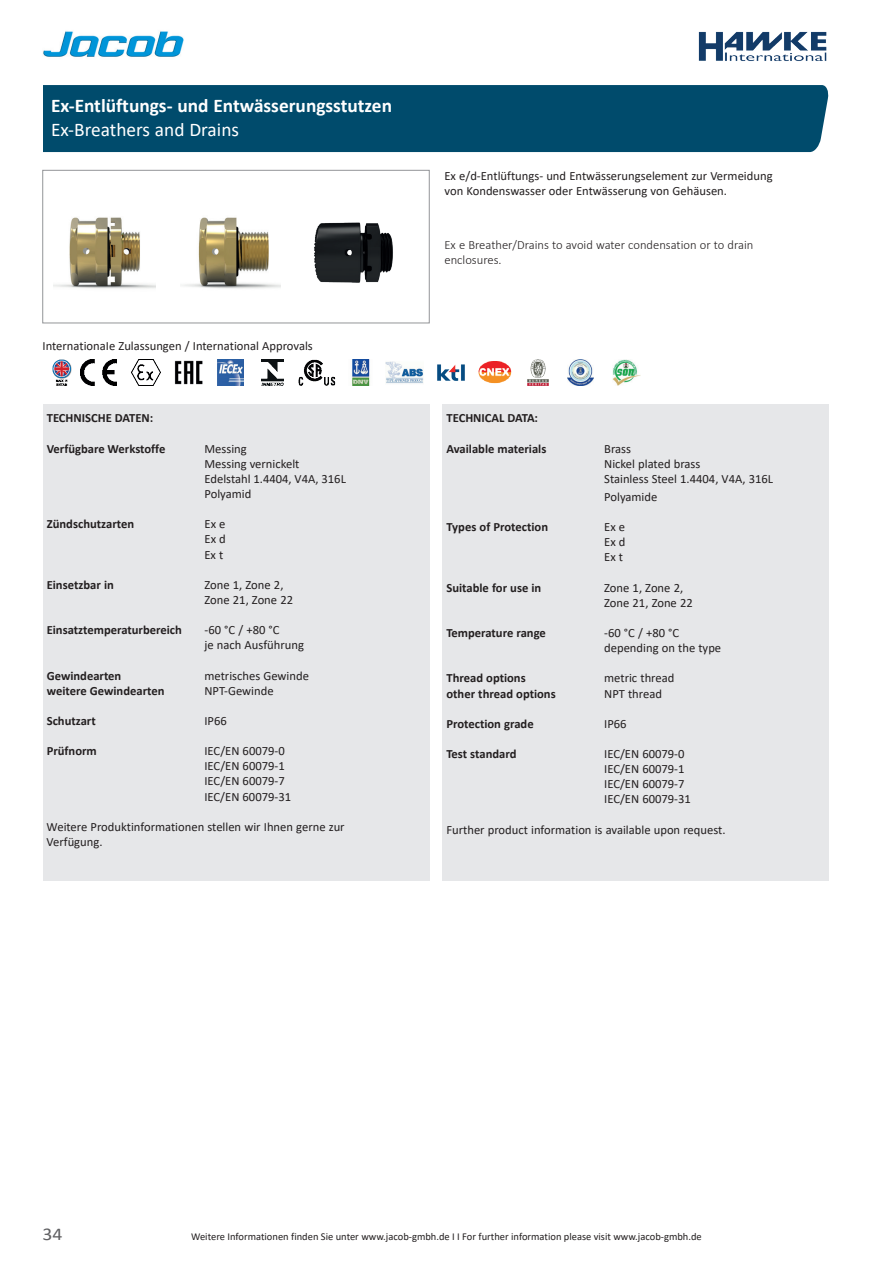
<style>
.page{position:relative;width:893px;height:1263px;background:#fff}
.page>*{position:absolute;margin:0;border:0;box-sizing:border-box;transform-origin:0 0}
.t1{font:700 19.35px "Calibri";color:#fff}
.t2{font:19.35px "Calibri";color:#fff}
.t3{font:18px "Calibri";color:#606063;scale:1.1 1}
.t4{font:12.6px/15.1px "Calibri";color:#231f20}
.t5{font:700 12.6px "Calibri";color:#231f20}
.t6{font:300 12.6px/15.1px "Calibri";color:#231f20}
.t7{font:10.5px "Calibri";color:#231f20}
</style>
<div class="page">
<img style="left:43px;top:31px;width:141px;height:26px">
<img style="left:81px;top:359px;width:36px;height:26px">
<img style="left:131px;top:359px;width:30px;height:26px">
<img style="left:175px;top:360px;width:28px;height:25px">
<img style="left:217px;top:359px;width:26px;height:26px">
<img style="left:262px;top:359px;width:22px;height:26px">
<img style="left:299px;top:359px;width:37px;height:26px">
<img style="left:351px;top:359px;width:19px;height:26px">
<img style="left:386px;top:361px;width:37px;height:23px">
<img style="left:437px;top:364px;width:28px;height:17px">
<img style="left:478px;top:362px;width:34px;height:22px">
<img style="left:527px;top:359px;width:21px;height:26px">
<img style="left:568px;top:359px;width:26px;height:26px">
<img style="left:612px;top:359px;width:29px;height:26px">
<img style="left:52px;top:359px;width:19px;height:26px">
<img style="left:698px;top:31px;width:129px;height:30px">
<div style="left:43px;top:85px;width:786px;height:67px;background:#004b6c"></div>
<div style="left:43px;top:404px;width:386px;height:476px;background:#e6e7e9"></div>
<div style="left:442px;top:404px;width:387px;height:476px;background:#e6e7e9"></div>
<div style="left:43px;top:170px;width:386px;height:153px;border:1px solid #939598"></div>
<img style="left:53px;top:217px;width:102px;height:72px">
<img style="left:182px;top:217px;width:99px;height:72px">
<img style="left:314px;top:222px;width:79px;height:61px">
<h1 class="t1" style="left:51px;top:92px;width:343px">Ex-Entlüftungs- und Entwässerungsstutzen</h1>
<h1 class="t2" style="left:51px;top:116px;width:190px">Ex-Breathers and Drains</h1>
<p class="t4" style="left:43px;top:338px;width:272px">InternationaIe Zulassungen / International Approvals</p>
<p class="t5" style="left:47px;top:409px;width:108px">TECHNISCHE DATEN:</p>
<p class="t5" style="left:47px;top:440px;width:120px">Verfügbare Werkstoffe</p>
<p class="t4" style="left:205px;top:441px;width:143px">Messing<br>Messing vernickelt<br>Edelstahl 1.4404, V4A, 316L<br>Polyamid</p>
<p class="t5" style="left:47px;top:515px;width:89px">Zündschutzarten</p>
<p class="t4" style="left:204px;top:516px;width:23px;text-align:justify">Ex e Ex d Ex t</p>
<p class="t5" style="left:47px;top:576px;width:69px">Einsetzbar in</p>
<p class="t4" style="left:204px;top:577px;width:90px">Zone 1, Zone 2,<br>Zone 21, Zone 22</p>
<p class="t5" style="left:47px;top:621px;width:137px">Einsatztemperaturbereich</p>
<p class="t4" style="left:204px;top:622px;width:101px">-60 °C / +80 °C<br>je nach Ausführung</p>
<p class="t5" style="left:47px;top:666px;width:76px">Gewindearten</p>
<p class="t4" style="left:204px;top:667px;width:106px">metrisches Gewinde</p>
<p class="t5" style="left:47px;top:682px;width:119px">weitere Gewindearten</p>
<p class="t4" style="left:204px;top:683px;width:71px">NPT-Gewinde</p>
<p class="t5" style="left:47px;top:712px;width:51px">Schutzart</p>
<p class="t4" style="left:204px;top:713px;width:24px">IP66</p>
<p class="t5" style="left:47px;top:742px;width:52px">Prüfnorm</p>
<p class="t4" style="left:204px;top:743px;width:88px">IEC/EN 60079-0<br>IEC/EN 60079-1<br>IEC/EN 60079-7<br>IEC/EN 60079-31</p>
<p class="t4" style="left:47px;top:819px;width:300px">Weitere Produktinformationen stellen wir Ihnen gerne zur<br>Verfügung.</p>
<p class="t4" style="left:444px;top:167px;width:330px">Ex e/d-Entlüftungs- und Entwässerungselement zur Vermeidung von Kondenswasser oder Entwässerung von Gehäusen.</p>
<p class="t6" style="left:444px;top:237px;width:310px">Ex e Breather/Drains to avoid water condensation or to drain enclosures.</p>
<p class="t5" style="left:446px;top:409px;width:93px">TECHNICAL DATA:</p>
<p class="t5" style="left:446px;top:440px;width:101px">Available materials</p>
<p class="t4" style="left:604px;top:441px;width:171px">Brass<br>Nickel plated brass<br>Stainless Steel 1.4404, V4A, 316L</p>
<p class="t4" style="left:604px;top:489px;width:55px">Polyamide</p>
<p class="t5" style="left:446px;top:518px;width:103px">Types of Protection</p>
<p class="t4" style="left:604px;top:519px;width:23px;text-align:justify">Ex e Ex d Ex t</p>
<p class="t5" style="left:446px;top:579px;width:96px">Suitable for use in</p>
<p class="t4" style="left:604px;top:580px;width:90px">Zone 1, Zone 2,<br>Zone 21, Zone 22</p>
<p class="t5" style="left:446px;top:624px;width:101px">Temperature range</p>
<p class="t4" style="left:604px;top:625px;width:119px">-60 °C / +80 °C depending on the type</p>
<p class="t5" style="left:446px;top:669px;width:81px">Thread options</p>
<p class="t4" style="left:604px;top:670px;width:72px">metric thread</p>
<p class="t5" style="left:446px;top:684px;width:111px">other thread options</p>
<p class="t4" style="left:604px;top:685px;width:59px">NPT thread</p>
<p class="t5" style="left:446px;top:715px;width:89px">Protection grade</p>
<p class="t4" style="left:604px;top:716px;width:24px">IP66</p>
<p class="t5" style="left:446px;top:745px;width:72px">Test standard</p>
<p class="t4" style="left:604px;top:746px;width:88px">IEC/EN 60079-0<br>IEC/EN 60079-1<br>IEC/EN 60079-7<br>IEC/EN 60079-31</p>
<p class="t4" style="left:446px;top:821px;width:281px">Further product information is available upon request.</p>
<h2 class="t3" style="left:43px;top:1221px;width:20px">34</h2>
<p class="t7" style="left:191px;top:1229px;width:512px">Weitere Informationen finden Sie unter www.jacob-gmbh.de I I For further information please visit www.jacob-gmbh.de</p>
</div>
